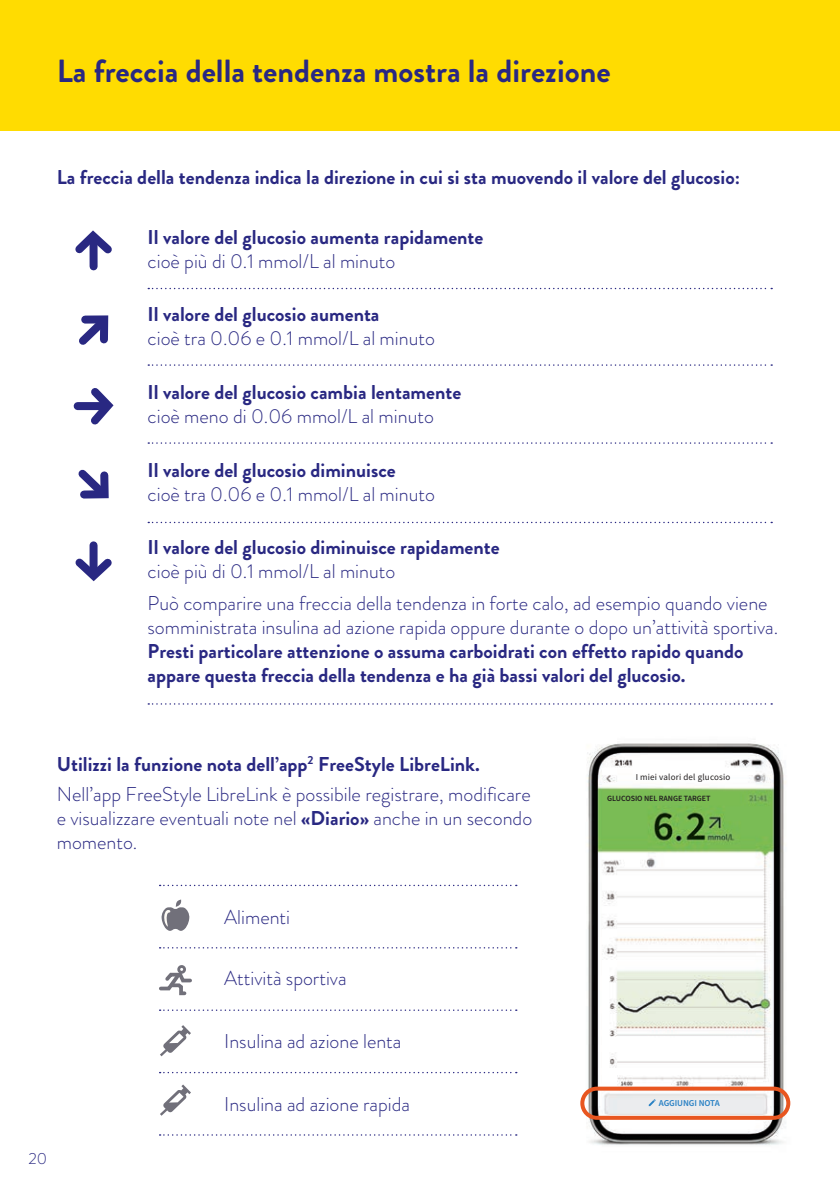
<style>
.page{position:relative;width:840px;height:1191px;background:#fff}
.page>*{position:absolute;margin:0;border:0;box-sizing:border-box;transform-origin:0 0}
.t1{font:700 32px "Brandon Grotesque";color:#292882}
.t2{font:300 20px/32px "Brandon Grotesque";color:#292882}
.t3{font:700 20px/24px "Brandon Grotesque";color:#292882}
.t4{font:300 16px "Brandon Grotesque";color:#292882}
.t5{font:9px "Source Sans Pro";letter-spacing:.02em;color:#231f20}
.t6{font:600 9px "Source Sans Pro";letter-spacing:-.01em;color:#2981c4}
.t7{font:600 8px "Source Sans Pro";letter-spacing:-.01em;color:#231f20}
.s1{font-weight:700}
</style>
<div class="page">
<img style="left:585px;top:743px;width:206px;height:402px">
<div style="left:0;top:0;width:839px;height:130px;background:#ffdc01"></div>
<div style="left:78px;top:402px;width:27px;height:8px;background:#292882"></div>
<svg style="left:84px;top:388px;width:30px;height:37px"></svg>
<div style="left:89px;top:239px;width:8px;height:27px;background:#292882"></div>
<svg style="left:75px;top:230px;width:37px;height:31px"></svg>
<div style="left:89px;top:545px;width:8px;height:28px;background:#292882"></div>
<svg style="left:75px;top:551px;width:37px;height:31px"></svg>
<svg style="left:79px;top:315px;width:30px;height:30px"></svg>
<svg style="left:78px;top:469px;width:31px;height:30px"></svg>
<svg style="left:148px;top:288px;width:623px;height:1px"></svg>
<svg style="left:148px;top:364px;width:623px;height:2px"></svg>
<svg style="left:148px;top:442px;width:623px;height:2px"></svg>
<svg style="left:148px;top:522px;width:623px;height:1px"></svg>
<svg style="left:148px;top:703px;width:623px;height:1px"></svg>
<div style="left:580px;top:1086px;width:209px;height:33px;border:4px solid #e85620;border-radius:15px"></div>
<svg style="left:648px;top:1098px;width:7px;height:8px"></svg>
<svg style="left:159px;top:884px;width:357px;height:2px"></svg>
<svg style="left:159px;top:947px;width:357px;height:1px"></svg>
<svg style="left:159px;top:1009px;width:357px;height:2px"></svg>
<svg style="left:159px;top:1071px;width:357px;height:2px"></svg>
<svg style="left:159px;top:1134px;width:357px;height:1px"></svg>
<svg style="left:159px;top:971px;width:33px;height:25px"></svg>
<div style="left:177px;top:965px;width:9px;height:8px;border:3px solid #71707a;border-radius:50%"></div>
<svg style="left:161px;top:899px;width:29px;height:32px"></svg>
<svg style="left:160px;top:1025px;width:31px;height:31px"></svg>
<svg style="left:160px;top:1084px;width:31px;height:31px"></svg>
<h1 class="t1" style="left:57px;top:49px;width:555px">La freccia della tendenza mostra la direzione</h1>
<p class="t3" style="left:57px;top:165px;width:684px">La freccia della tendenza indica la direzione in cui si sta muovendo il valore del glucosio:</p>
<p class="t3" style="left:147px;top:225px;width:337px">Il valore del glucosio aumenta rapidamente</p>
<p class="t2" style="left:147px;top:245px;width:249px">cioè più di 0.1 mmol/L al minuto</p>
<p class="t3" style="left:147px;top:303px;width:233px">Il valore del glucosio aumenta</p>
<p class="t2" style="left:147px;top:322px;width:289px">cioè tra 0.06 e 0.1 mmol/L al minuto</p>
<p class="t3" style="left:147px;top:380px;width:315px">Il valore del glucosio cambia lentamente</p>
<p class="t2" style="left:147px;top:400px;width:288px">cioè meno di 0.06 mmol/L al minuto</p>
<p class="t3" style="left:147px;top:458px;width:250px">Il valore del glucosio diminuisce</p>
<p class="t2" style="left:147px;top:478px;width:289px">cioè tra 0.06 e 0.1 mmol/L al minuto</p>
<p class="t3" style="left:147px;top:536px;width:353px">Il valore del glucosio diminuisce rapidamente</p>
<p class="t2" style="left:147px;top:555px;width:621px">cioè più di 0.1 mmol/L al minuto<br>Può comparire una freccia della tendenza in forte calo, ad esempio quando viene</p>
<p class="t2" style="left:147px;top:611px;width:632px">somministrata insulina ad azione rapida oppure durante o dopo un’attività sportiva.</p>
<p class="t3" style="left:147px;top:640px;width:597px">Presti particolare attenzione o assuma carboidrati con effetto rapido quando appare questa freccia della tendenza e ha già bassi valori del glucosio.</p>
<p class="t2" style="left:57px;top:749px;width:475px;line-height:29.8px"><span class="s1">Utilizzi la funzione nota dell’app</span><sup>2</sup> <span class="s1">FreeStyle LibreLink.<br></span>Nell’app FreeStyle LibreLink è possibile registrare, modificare</p>
<p class="t2" style="left:57px;top:806px;width:476px;line-height:24px">e visualizzare eventuali note nel <span class="s1">«Diario»</span> anche in un secondo momento.</p>
<p class="t4" style="left:28px;top:1147px;width:20px">20</p>
<p class="t2" style="left:224px;top:901px;width:67px">Alimenti</p>
<p class="t2" style="left:224px;top:962px;width:124px">Attività sportiva</p>
<p class="t2" style="left:224px;top:1024px;width:179px">Insulina ad azione lenta</p>
<p class="t2" style="left:224px;top:1087px;width:187px">Insulina ad azione rapida</p>
<p class="t5" style="left:635px;top:771px;width:96px">I miei valori del glucosio</p>
<p class="t7" style="left:607px;top:792px;width:105px">GLUCOSIO NEL RANGE TARGET</p>
<p class="t6" style="left:658px;top:1097px;width:62px">AGGIUNGI NOTA</p>
</div>
